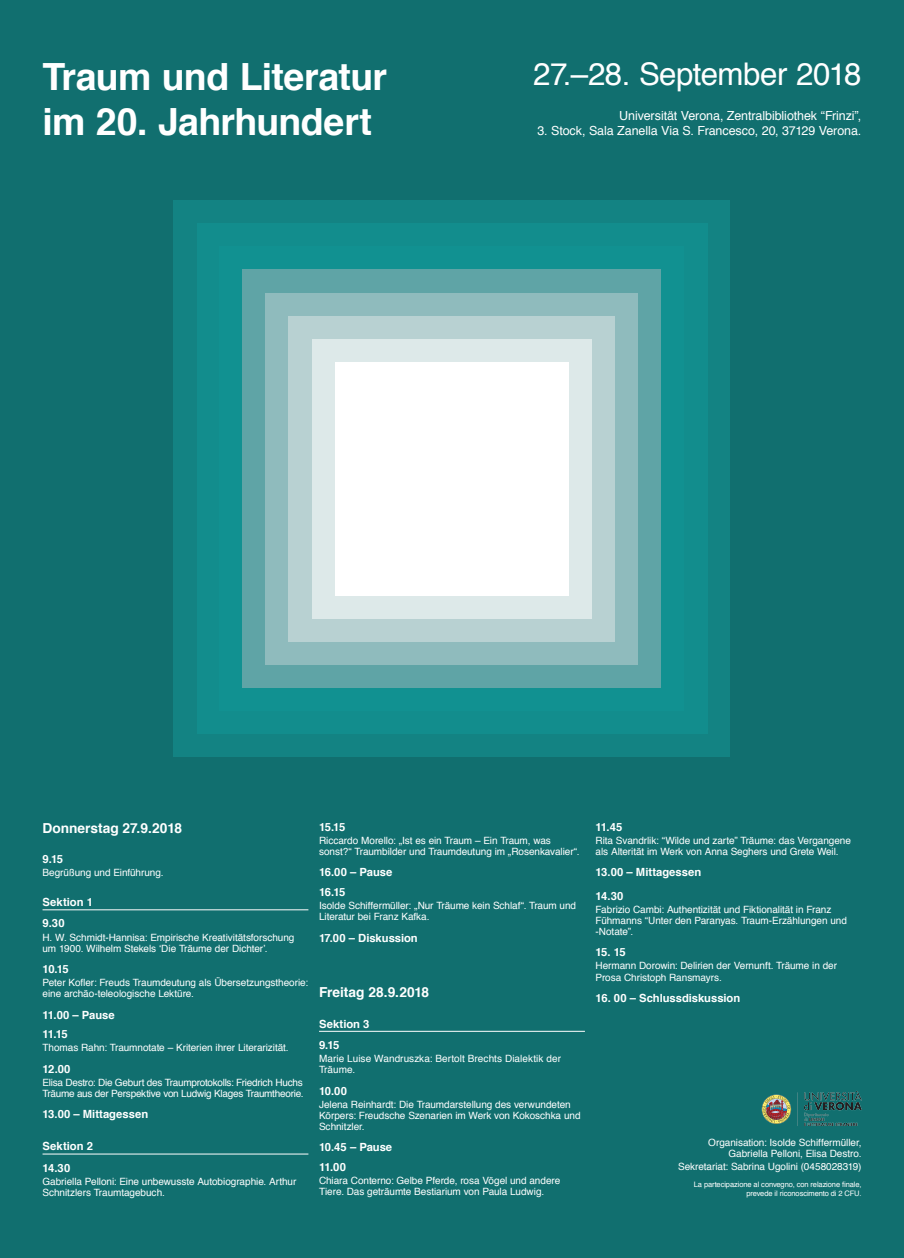
<style>
.page{position:relative;width:904px;height:1258px;background:#116f6f}
.page>*{position:absolute;margin:0;border:0;box-sizing:border-box;transform-origin:0 0}
.t1{font:700 37.5px/45px "Helvetica";letter-spacing:-.02em;color:#fff}
.t2{font:31.25px "Helvetica";letter-spacing:-.02em;color:#fff}
.t3{font:700 13.75px "Helvetica";color:#fff}
.t4{font:12.5px "Helvetica";letter-spacing:-.01em;color:#fff}
.t5{font:700 11.25px/21.4px "Helvetica";letter-spacing:-.005em;color:#fff}
.t6{font:10px/11.2px "Helvetica";letter-spacing:-.01em;color:#fff}
.t7{font:7.5px/8.8px "Helvetica";letter-spacing:-.015em;color:#fff;text-align:right}
</style>
<div class="page">
<div style="left:174px;top:201px;width:556px;height:556px;background:#138383"></div>
<div style="left:197px;top:224px;width:510px;height:510px;background:#128d8d"></div>
<div style="left:220px;top:247px;width:464px;height:464px;background:#119191"></div>
<div style="left:243px;top:270px;width:418px;height:418px;background:#5fa4a6"></div>
<div style="left:266px;top:293px;width:372px;height:372px;background:#8fbbbd"></div>
<div style="left:289px;top:316px;width:326px;height:326px;background:#b8d1d2"></div>
<div style="left:312px;top:339px;width:280px;height:280px;background:#dde9e9"></div>
<div style="left:335px;top:362px;width:234px;height:233px;background:#fff"></div>
<hr style="left:43px;top:910px;width:265px;height:1px;background:#fff">
<hr style="left:43px;top:1154px;width:265px;height:1px;background:#fff">
<hr style="left:319px;top:1031px;width:266px;height:1px;background:#fff">
<img style="left:761px;top:1090px;width:100px;height:36px">
<h1 class="t1" style="left:43px;top:55px;width:346px">Traum und Literatur im 20. Jahrhundert</h1>
<h2 class="t2" style="left:533px;top:50px;width:330px">27.–28. September 2018</h2>
<p class="t4" style="left:619px;top:106px;width:244px">Universität Verona, Zentralbibliothek “Frinzi”,</p>
<p class="t4" style="left:537px;top:121px;width:325px">3. Stock, Sala Zanella Via S. Francesco, 20, 37129 Verona.</p>
<h3 class="t3" style="left:43px;top:817px;width:141px">Donnerstag 27.9.2018</h3>
<p class="t5" style="left:43px;top:848px;width:22px">9.15</p>
<p class="t6" style="left:43px;top:867px;width:122px">Begrüßung und Einführung.</p>
<p class="t5" style="left:43px;top:892px;width:52px">Sektion 1<br>9.30</p>
<p class="t6" style="left:43px;top:932px;width:253px">H. W. Schmidt-Hannisa: Empirische Kreativitätsforschung um 1900. Wilhelm Stekels ‘Die Träume der Dichter’.</p>
<p class="t5" style="left:43px;top:959px;width:28px">10.15</p>
<p class="t6" style="left:43px;top:977px;width:267px">Peter Kofler: Freuds Traumdeutung als Übersetzungstheorie: eine archäo-teleologische Lektüre.</p>
<p class="t5" style="left:43px;top:1005px;width:74px;line-height:19.6px">11.00 – Pause<br>11.15</p>
<p class="t6" style="left:43px;top:1042px;width:248px">Thomas Rahn: Traumnotate – Kriterien ihrer Literarizität.</p>
<p class="t5" style="left:43px;top:1058px;width:30px">12.00</p>
<p class="t6" style="left:43px;top:1077px;width:263px">Elisa Destro: Die Geburt des Traumprotokolls: Friedrich Huchs<br>Träume aus der Perspektive von Ludwig Klages Traumtheorie.</p>
<p class="t5" style="left:43px;top:1104px;width:107px">13.00 – Mittagessen</p>
<p class="t5" style="left:43px;top:1136px;width:52px">Sektion 2<br>14.30</p>
<p class="t6" style="left:43px;top:1176px;width:255px">Gabriella Pelloni: Eine unbewusste Autobiographie. Arthur<br>Schnitzlers Traumtagebuch.</p>
<p class="t5" style="left:319px;top:816px;width:28px">15.15</p>
<p class="t6" style="left:319px;top:835px;width:262px">Riccardo Morello: „Ist es ein Traum – Ein Traum, was sonst?“ Traumbilder und Traumdeutung im „Rosenkavalier“.</p>
<p class="t5" style="left:319px;top:863px;width:75px;line-height:19.6px">16.00 – Pause<br>16.15</p>
<p class="t6" style="left:319px;top:900px;width:259px">Isolde Schiffermüller: „Nur Träume kein Schlaf“. Traum und<br>Literatur bei Franz Kafka.</p>
<p class="t5" style="left:319px;top:927px;width:100px">17.00 – Diskussion</p>
<h3 class="t3" style="left:319px;top:981px;width:112px">Freitag 28.9.2018</h3>
<p class="t5" style="left:319px;top:1013px;width:52px">Sektion 3<br>9.15</p>
<p class="t6" style="left:319px;top:1053px;width:243px">Marie Luise Wandruszka: Bertolt Brechts Dialektik der<br>Träume.</p>
<p class="t5" style="left:319px;top:1080px;width:29px">10.00</p>
<p class="t6" style="left:319px;top:1099px;width:263px">Jelena Reinhardt: Die Traumdarstellung des verwundeten<br>Körpers: Freudsche Szenarien im Werk von Kokoschka und<br>Schnitzler.</p>
<p class="t5" style="left:319px;top:1138px;width:75px;line-height:19.6px">10.45 – Pause<br>11.00</p>
<p class="t6" style="left:319px;top:1175px;width:243px">Chiara Conterno: Gelbe Pferde, rosa Vögel und andere<br>Tiere. Das geträumte Bestiarium von Paula Ludwig.</p>
<p class="t5" style="left:595px;top:816px;width:28px">11.45</p>
<p class="t6" style="left:595px;top:835px;width:257px">Rita Svandrlik: “Wilde und zarte” Träume: das Vergangene als Alterität im Werk von Anna Seghers und Grete Weil.</p>
<p class="t5" style="left:595px;top:861px;width:107px;line-height:23.1px">13.00 – Mittagessen<br>14.30</p>
<p class="t6" style="left:595px;top:904px;width:253px">Fabrizio Cambi: Authentizität und Fiktionalität in Franz<br>Fühmanns “Unter den Paranyas. Traum-Erzählungen und -Notate”.</p>
<p class="t5" style="left:595px;top:942px;width:32px">15. 15</p>
<p class="t6" style="left:595px;top:961px;width:243px">Hermann Dorowin: Delirien der Vernunft. Träume in der<br>Prosa Christoph Ransmayrs.</p>
<p class="t5" style="left:595px;top:987px;width:146px">16. 00 – Schlussdiskussion</p>
<p class="t6" style="left:708px;top:1137px;width:155px;text-align:right">Organisation: Isolde Schiffermüller,<br>Gabriella Pelloni, Elisa Destro.</p>
<p class="t6" style="left:678px;top:1161px;width:185px">Sekretariat: Sabrina Ugolini (0458028319)</p>
<p class="t7" style="left:693px;top:1180px;width:169px">La partecipazione al convegno, con relazione finale, prevede il riconoscimento di 2 CFU.</p>
</div>
